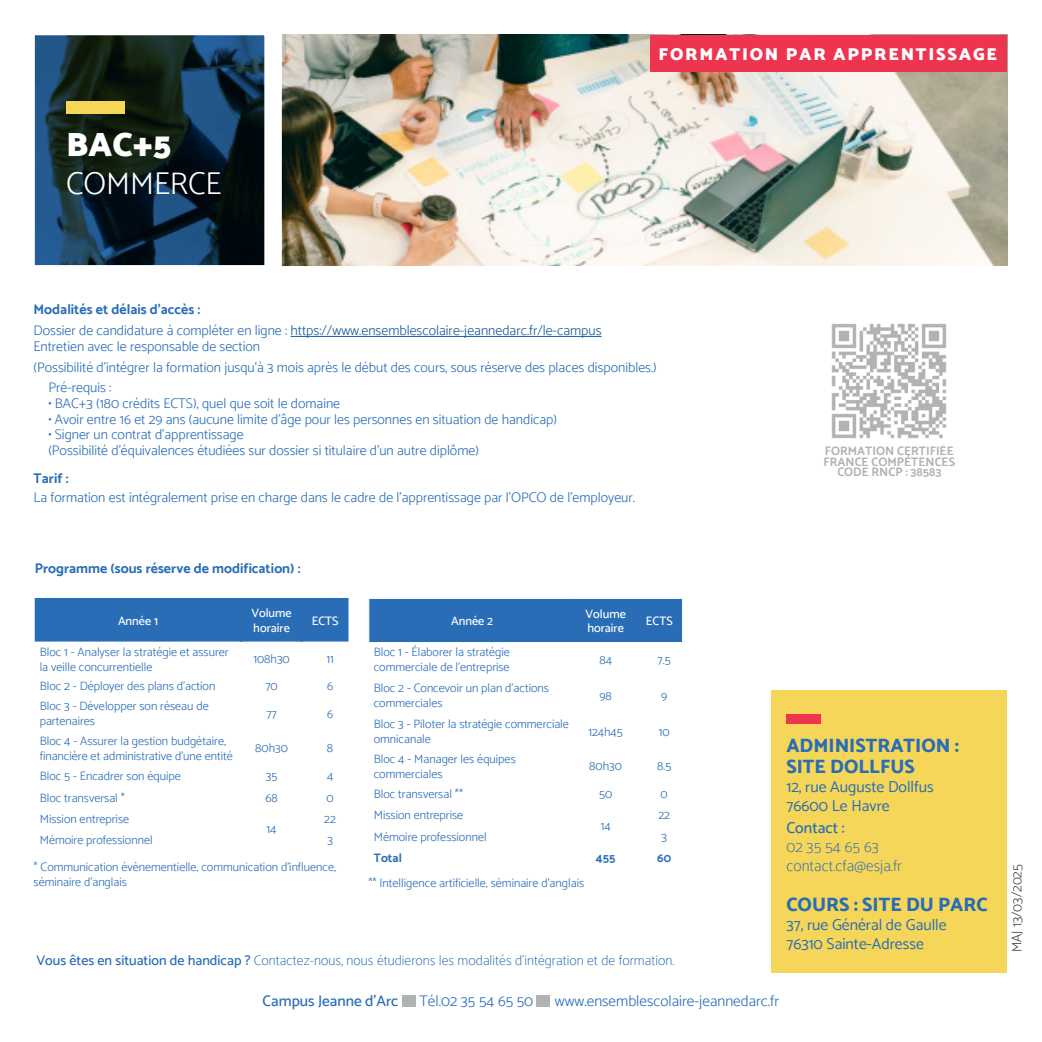
<style>
.page{position:relative;width:1042px;height:1042px;background:#fff}
.page>*{position:absolute;margin:0;border:0;box-sizing:border-box;transform-origin:0 0}
.t1{font:900 34.12px "Catamaran";color:#fff}
.t2{font:300 31.5px "Catamaran";color:#fff}
.t3{font:800 19.25px/21px "Catamaran";color:#296db6}
.t4{font:900 17.5px "Catamaran";letter-spacing:.1em;color:#fff}
.t5{font:15.75px "Catamaran";color:#296db6}
.t6{font:100 15.75px "Catamaran";color:#296db6}
.t7{font:500 15.75px "Catamaran";color:#296db6}
.t8{font:300 15.4px "Catamaran";color:#296db6}
.t9{font:500 15.4px "Catamaran";color:#296db6}
.t10{font:300 14px "Catamaran";color:#296db6}
.t11{font:100 14px "Catamaran";color:#296db6}
.t12{font:300 14px "Catamaran";color:#175d9e}
.t13{font:700 14px "Catamaran";color:#296db6}
.t14{font:100 14px "Catamaran";color:#231f20}
.t15{font:300 12.25px/14.7px "Catamaran";color:#296db6}
.t16{font:700 12.25px "Catamaran";color:#b0b3b3}
.t17{font:500 12.25px "Catamaran";color:#fff}
.t18{font:700 12.25px "Catamaran";color:#296db6}
.s1{color:#296db6}
.s2{font-weight:500}
</style>
<div class="page">
<div style="left:35px;top:598px;width:313px;height:43px;background:#296db6"></div>
<hr style="left:240px;top:598px;width:2px;height:43px;background:#296db6">
<hr style="left:301px;top:598px;width:2px;height:43px;background:#296db6">
<img style="left:291px;top:35px;width:716px;height:231px">
<svg style="left:34px;top:34px;width:257px;height:232px;background:#293f48"></svg>
<hr style="left:291px;top:336px;width:310px;height:1px;background:#175d9e">
<div style="left:403px;top:995px;width:13px;height:12px;background:#b0b3b3"></div>
<div style="left:536px;top:995px;width:13px;height:12px;background:#b0b3b3"></div>
<div style="left:771px;top:690px;width:236px;height:282px;background:#f6d658"></div>
<div style="left:786px;top:714px;width:35px;height:9px;background:#ee354f"></div>
<div style="left:650px;top:35px;width:357px;height:36px;background:#ee354f"></div>
<img style="left:831px;top:323px;width:116px;height:116px">
<div style="left:369px;top:599px;width:313px;height:43px;background:#296db6"></div>
<hr style="left:574px;top:599px;width:2px;height:43px;background:#296db6">
<hr style="left:635px;top:599px;width:2px;height:43px;background:#296db6">
<p class="t1" style="left:66px;top:125px;width:106px">BAC+5</p>
<p class="t2" style="left:66px;top:165px;width:157px">COMMERCE</p>
<p class="t4" style="left:658px;top:43px;width:340px">FORMATION PAR APPRENTISSAGE</p>
<p class="t13" style="left:34px;top:301px;width:168px">Modalités et délais d’accès :</p>
<p class="t12" style="left:34px;top:322px;width:569px"><span class="s1">Dossier de candidature à compléter en ligne :</span> https://www.ensemblescolaire-jeannedarc.fr/le-campus</p>
<p class="t10" style="left:34px;top:338px;width:228px">Entretien avec le responsable de section</p>
<p class="t10" style="left:34px;top:358px;width:625px">(Possibilité d’intégrer la formation jusqu’à 3 mois après le début des cours, sous réserve des places disponibles.)</p>
<p class="t10" style="left:48px;top:379px;width:65px">Pré-requis :</p>
<p class="t10" style="left:48px;top:395px;width:293px">• BAC+3 (180 crédits ECTS), quel que soit le domaine</p>
<p class="t10" style="left:48px;top:411px;width:510px">• Avoir entre 16 et 29 ans (aucune limite d’âge pour les personnes en situation de handicap)</p>
<p class="t10" style="left:48px;top:426px;width:197px">• Signer un contrat d’apprentissage</p>
<p class="t10" style="left:48px;top:442px;width:432px">(Possibilité d’équivalences étudiées sur dossier si titulaire d’un autre diplôme)</p>
<p class="t13" style="left:34px;top:470px;width:37px">Tarif :</p>
<p class="t10" style="left:34px;top:489px;width:603px">La formation est intégralement prise en charge dans le cadre de l’apprentissage par l’OPCO de l’employeur.</p>
<p class="t13" style="left:35px;top:560px;width:267px">Programme (sous réserve de modification) :</p>
<p class="t17" style="left:118px;top:613px;width:42px">Année 1</p>
<p class="t17" style="left:251px;top:606px;width:42px">Volume</p>
<p class="t17" style="left:253px;top:620px;width:38px">horaire</p>
<p class="t17" style="left:312px;top:613px;width:28px">ECTS</p>
<p class="t17" style="left:451px;top:613px;width:43px">Année 2</p>
<p class="t17" style="left:585px;top:606px;width:42px">Volume</p>
<p class="t17" style="left:587px;top:621px;width:38px">horaire</p>
<p class="t17" style="left:646px;top:613px;width:28px">ECTS</p>
<p class="t15" style="left:40px;top:644px;width:190px">Bloc 1 - Analyser la stratégie et assurer la veille concurrentielle</p>
<p class="t15" style="left:253px;top:652px;width:38px">108h30</p>
<p class="t15" style="left:326px;top:652px;width:9px">11</p>
<p class="t15" style="left:40px;top:679px;width:177px">Bloc 2 - Déployer des plans d’action</p>
<p class="t15" style="left:265px;top:679px;width:14px">70</p>
<p class="t15" style="left:327px;top:679px;width:8px">6</p>
<p class="t15" style="left:40px;top:699px;width:171px">Bloc 3 - Développer son réseau de partenaires</p>
<p class="t15" style="left:266px;top:706px;width:12px">77</p>
<p class="t15" style="left:327px;top:706px;width:8px">6</p>
<p class="t15" style="left:40px;top:733px;width:195px">Bloc 4 - Assurer la gestion budgétaire, financière et administrative d’une entité</p>
<p class="t15" style="left:255px;top:741px;width:34px">80h30</p>
<p class="t15" style="left:327px;top:741px;width:8px">8</p>
<p class="t15" style="left:40px;top:769px;width:143px">Bloc 5 - Encadrer son équipe</p>
<p class="t15" style="left:266px;top:769px;width:13px">35</p>
<p class="t15" style="left:327px;top:769px;width:8px">4</p>
<p class="t15" style="left:40px;top:790px;width:87px">Bloc transversal *</p>
<p class="t15" style="left:265px;top:790px;width:14px">68</p>
<p class="t15" style="left:326px;top:790px;width:9px">0</p>
<p class="t15" style="left:40px;top:811px;width:91px">Mission entreprise</p>
<p class="t15" style="left:267px;top:821px;width:11px">14</p>
<p class="t15" style="left:324px;top:811px;width:13px">22</p>
<p class="t15" style="left:40px;top:832px;width:114px">Mémoire professionnel</p>
<p class="t15" style="left:327px;top:832px;width:7px">3</p>
<p class="t15" style="left:34px;top:860px;width:304px">* Communication évènementielle, communication d’influence, séminaire d’anglais</p>
<p class="t15" style="left:374px;top:645px;width:138px">Bloc 1 - Élaborer la stratégie commerciale de l’entreprise</p>
<p class="t15" style="left:599px;top:652px;width:14px">84</p>
<p class="t15" style="left:657px;top:652px;width:15px">7.5</p>
<p class="t15" style="left:374px;top:680px;width:177px">Bloc 2 - Concevoir un plan d’actions commerciales</p>
<p class="t15" style="left:599px;top:688px;width:14px">98</p>
<p class="t15" style="left:661px;top:688px;width:8px">9</p>
<p class="t15" style="left:374px;top:716px;width:197px">Bloc 3 - Piloter la stratégie commerciale omnicanale</p>
<p class="t15" style="left:588px;top:724px;width:36px">124h45</p>
<p class="t15" style="left:659px;top:724px;width:12px">10</p>
<p class="t15" style="left:374px;top:751px;width:144px">Bloc 4 - Manager les équipes commerciales</p>
<p class="t15" style="left:589px;top:759px;width:34px">80h30</p>
<p class="t15" style="left:657px;top:759px;width:16px">8.5</p>
<p class="t15" style="left:374px;top:786px;width:91px">Bloc transversal **</p>
<p class="t15" style="left:599px;top:786px;width:15px">50</p>
<p class="t15" style="left:660px;top:786px;width:9px">0</p>
<p class="t15" style="left:374px;top:808px;width:91px">Mission entreprise</p>
<p class="t15" style="left:601px;top:818px;width:11px">14</p>
<p class="t15" style="left:658px;top:808px;width:13px">22</p>
<p class="t15" style="left:374px;top:829px;width:114px">Mémoire professionnel</p>
<p class="t15" style="left:661px;top:829px;width:7px">3</p>
<p class="t18" style="left:374px;top:850px;width:30px">Total</p>
<p class="t18" style="left:596px;top:850px;width:21px">455</p>
<p class="t18" style="left:657px;top:850px;width:15px">60</p>
<p class="t15" style="left:368px;top:875px;width:217px">** Intelligence artificielle, séminaire d’anglais</p>
<p class="t16" style="left:825px;top:444px;width:131px">FORMATION CERTIFIÉE</p>
<p class="t16" style="left:823px;top:454px;width:133px">FRANCE COMPÉTENCES</p>
<p class="t16" style="left:837px;top:465px;width:106px">CODE RNCP : 38583</p>
<p class="t3" style="left:786px;top:735px;width:174px">ADMINISTRATION :<br>SITE DOLLFUS</p>
<p class="t5" style="left:786px;top:777px;width:149px">12, rue Auguste Dollfus</p>
<p class="t5" style="left:786px;top:796px;width:105px">76600 Le Havre</p>
<p class="t7" style="left:786px;top:818px;width:60px">Contact :</p>
<p class="t6" style="left:786px;top:837px;width:94px">02 35 54 65 63</p>
<p class="t6" style="left:786px;top:856px;width:117px">contact.cfa@esja.fr</p>
<p class="t3" style="left:786px;top:894px;width:203px">COURS : SITE DU PARC</p>
<p class="t5" style="left:786px;top:915px;width:162px">37, rue Général de Gaulle</p>
<p class="t5" style="left:786px;top:934px;width:139px">76310 Sainte-Adresse</p>
<p class="t11" style="left:37px;top:952px;width:639px"><span class="s2">Vous êtes en situation de handicap ?</span> Contactez-nous, nous étudierons les modalités d’intégration et de formation.</p>
<p class="t9" style="left:263px;top:992px;width:137px">Campus Jeanne d’Arc</p>
<p class="t8" style="left:419px;top:992px;width:115px">Tél.02 35 54 65 50</p>
<p class="t8" style="left:555px;top:992px;width:226px">www.ensemblescolaire-jeannedarc.fr</p>
<p class="t14" style="left:1008px;top:952px;width:90px;rotate:-90deg">MAJ 13/03/2025</p>
</div>
